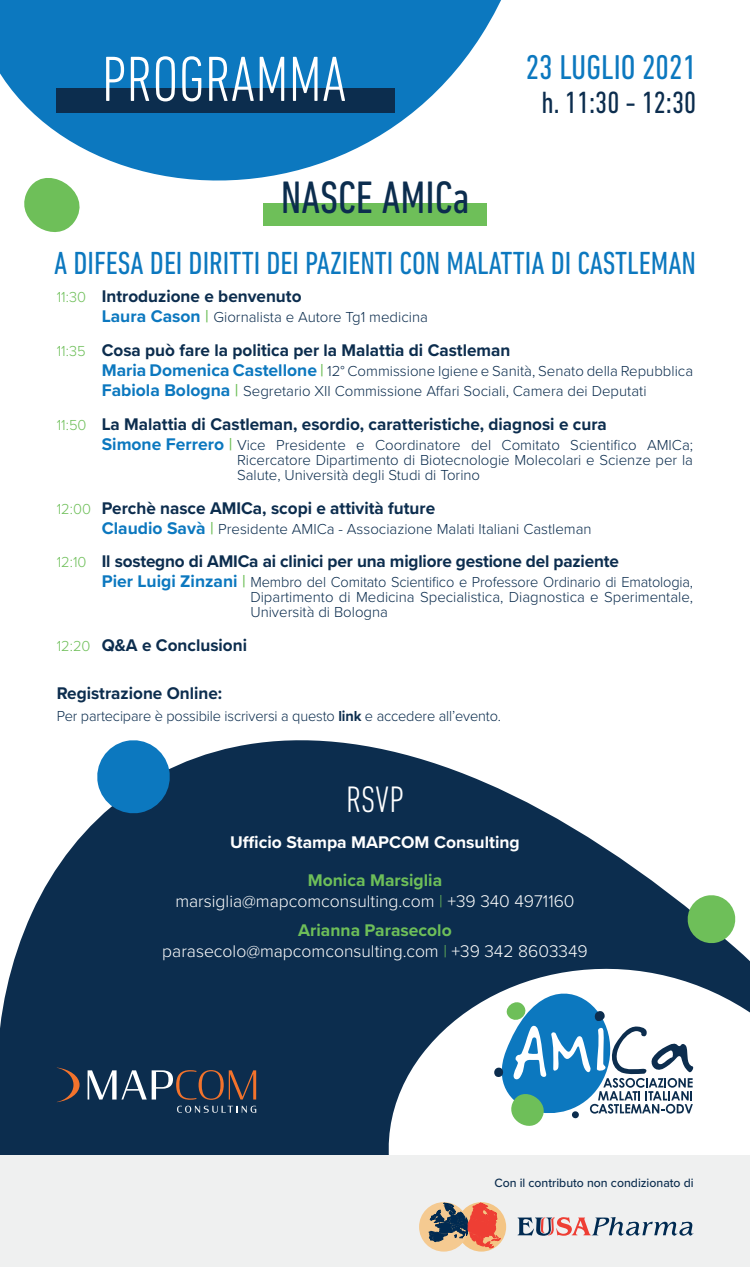
<style>
.page{position:relative;width:750px;height:1267px;background:#fff}
.page>*{position:absolute;margin:0;border:0;box-sizing:border-box;transform-origin:0 0}
.t1{font:condensed 46.25px "DIN Next LT Pro";color:#0c2d4e}
.t2{font:300 condensed 37.5px "DIN Next LT Pro";color:#fff}
.t3{font:condensed 35px "DIN Next LT Pro";color:#0c78bf}
.t4{font:condensed 32.5px "DIN Next LT Pro";color:#0c78bf}
.t5{font:condensed 31.25px "DIN Next LT Pro";color:#0c2d4e}
.t6{font:700 17.5px "Proxima Nova";color:#0c2d4e}
.t7{font:300 17.5px "Proxima Nova";color:#fff}
.t8{font:700 17.5px "Proxima Nova";color:#6ebf59}
.t9{font:700 17.5px "Proxima Nova";color:#fff}
.t10{font:300 15px/15px "Proxima Nova";color:#0c2d4e;text-align:justify}
.t11{font:500 12.5px "Proxima Nova";color:#0c2d4e}
.s1{font-weight:300;font-size:15px;color:#6ebf59}
.s2{font-weight:700;font-size:17.5px;color:#0c78bf}
.s3{font-weight:500;font-size:17.5px;color:#6ebf59}
.s4{font-weight:700}
.s5{color:#6ebf59}
</style>
<div class="page">
<svg style="left:0;top:740px;width:685px;height:415px;fill:#0c2d4e"></svg>
<svg style="left:0;top:0;width:501px;height:226px;fill:#0c78bf"></svg>
<svg style="left:15px;top:157px;width:82px;height:75px"></svg>
<svg style="left:355px;top:938px;width:395px;height:217px;fill:#0c2d4e"></svg>
<svg style="left:482px;top:984px;width:213px;height:151px"></svg>
<svg style="left:94px;top:740px;width:79px;height:76px"></svg>
<svg style="left:685px;top:895px;width:52px;height:50px"></svg>
<svg style="left:177px;top:1105px;width:79px;height:7px"></svg>
<svg style="left:88px;top:1069px;width:168px;height:30px"></svg>
<svg style="left:57px;top:1067px;width:23px;height:35px"></svg>
<div style="left:0;top:1155px;width:750px;height:111px;background:#eff0f0"></div>
<div style="left:457px;top:1201px;width:49px;height:50px;background:#f4c585;border-radius:50%"></div>
<div style="left:419px;top:1201px;width:49px;height:50px;background:#f5ca91;border-radius:50%"></div>
<svg style="left:518px;top:1217px;width:176px;height:18px"></svg>
<svg style="left:429px;top:1202px;width:71px;height:46px"></svg>
<div style="left:56px;top:88px;width:339px;height:24px;background:#0c2d4e"></div>
<svg style="left:106px;top:56px;width:239px;height:45px"></svg>
<p class="t3" style="left:526px;top:47px;width:172px">23 LUGLIO 2021</p>
<p class="t5" style="left:541px;top:84px;width:156px">h. 11:30 - 12:30</p>
<p class="t1" style="left:281px;top:171px;width:190px">NASCE AMICa</p>
<p class="t4" style="left:54px;top:245px;width:644px">A DIFESA DEI DIRITTI DEI PAZIENTI CON MALATTIA DI CASTLEMAN</p>
<p class="t6" style="left:57px;top:283px;width:246px"><span class="s1">11:30</span> Introduzione e benvenuto</p>
<p class="t10" style="left:102px;top:309px;width:328px"><span class="s2">Laura Cason</span> <span class="s3">|</span> Giornalista e Autore Tg1 medicina</p>
<p class="t6" style="left:57px;top:337px;width:455px"><span class="s1">11:35</span> Cosa può fare la politica per la Malattia di Castleman</p>
<p class="t10" style="left:102px;top:362px;width:593px"><span class="s2">Maria Domenica Castellone</span> <span class="s3">|</span> 12° Commissione Igiene e Sanità, Senato della Repubblica</p>
<p class="t10" style="left:102px;top:382px;width:546px"><span class="s2">Fabiola Bologna</span> <span class="s3">|</span> Segretario XII Commissione Affari Sociali, Camera dei Deputati</p>
<p class="t6" style="left:57px;top:411px;width:552px"><span class="s1">11:50</span> La Malattia di Castleman, esordio, caratteristiche, diagnosi e cura</p>
<p class="t10" style="left:237px;top:436px;width:458px;text-indent:-135px"><span class="s2">Simone Ferrero</span> <span class="s3">|</span> Vice Presidente e Coordinatore del Comitato Scientifico AMICa; Ricercatore Dipartimento di Biotecnologie Molecolari e Scienze per la Salute, Università degli Studi di Torino</p>
<p class="t6" style="left:57px;top:494px;width:380px"><span class="s1">12:00</span> Perchè nasce AMICa, scopi e attività future</p>
<p class="t10" style="left:102px;top:520px;width:491px"><span class="s2">Claudio Savà</span> <span class="s3">|</span> Presidente AMICa - Associazione Malati Italiani Castleman</p>
<p class="t6" style="left:57px;top:548px;width:564px"><span class="s1">12:10</span> Il sostegno di AMICa ai clinici per una migliore gestione del paziente</p>
<p class="t10" style="left:250px;top:574px;width:444px;text-indent:-149px"><span class="s2">Pier Luigi Zinzani</span> <span class="s3">|</span> Membro del Comitato Scientifico e Professore Ordinario di Ematologia, Dipartimento di Medicina Specialistica, Diagnostica e Sperimentale, Università di Bologna</p>
<p class="t6" style="left:57px;top:632px;width:192px"><span class="s1">12:20</span> Q&amp;A e Conclusioni</p>
<p class="t6" style="left:57px;top:679px;width:167px">Registrazione Online:</p>
<p class="t10" style="left:57px;top:707px;width:446px">Per partecipare è possibile iscriversi a questo <span class="s4">link</span> e accedere all’evento.</p>
<p class="t2" style="left:346px;top:778px;width:59px">RSVP</p>
<p class="t9" style="left:230px;top:829px;width:291px">Ufficio Stampa MAPCOM Consulting</p>
<p class="t8" style="left:308px;top:867px;width:136px">Monica Marsiglia</p>
<p class="t7" style="left:175px;top:888px;width:401px">marsiglia@mapcomconsulting.com <span class="s5">|</span> +39 340 4971160</p>
<p class="t8" style="left:298px;top:916px;width:155px">Arianna Parasecolo</p>
<p class="t7" style="left:162px;top:937px;width:427px">parasecolo@mapcomconsulting.com <span class="s5">|</span> +39 342 8603349</p>
<p class="t11" style="left:494px;top:1173px;width:201px">Con il contributo non condizionato di</p>
</div>
